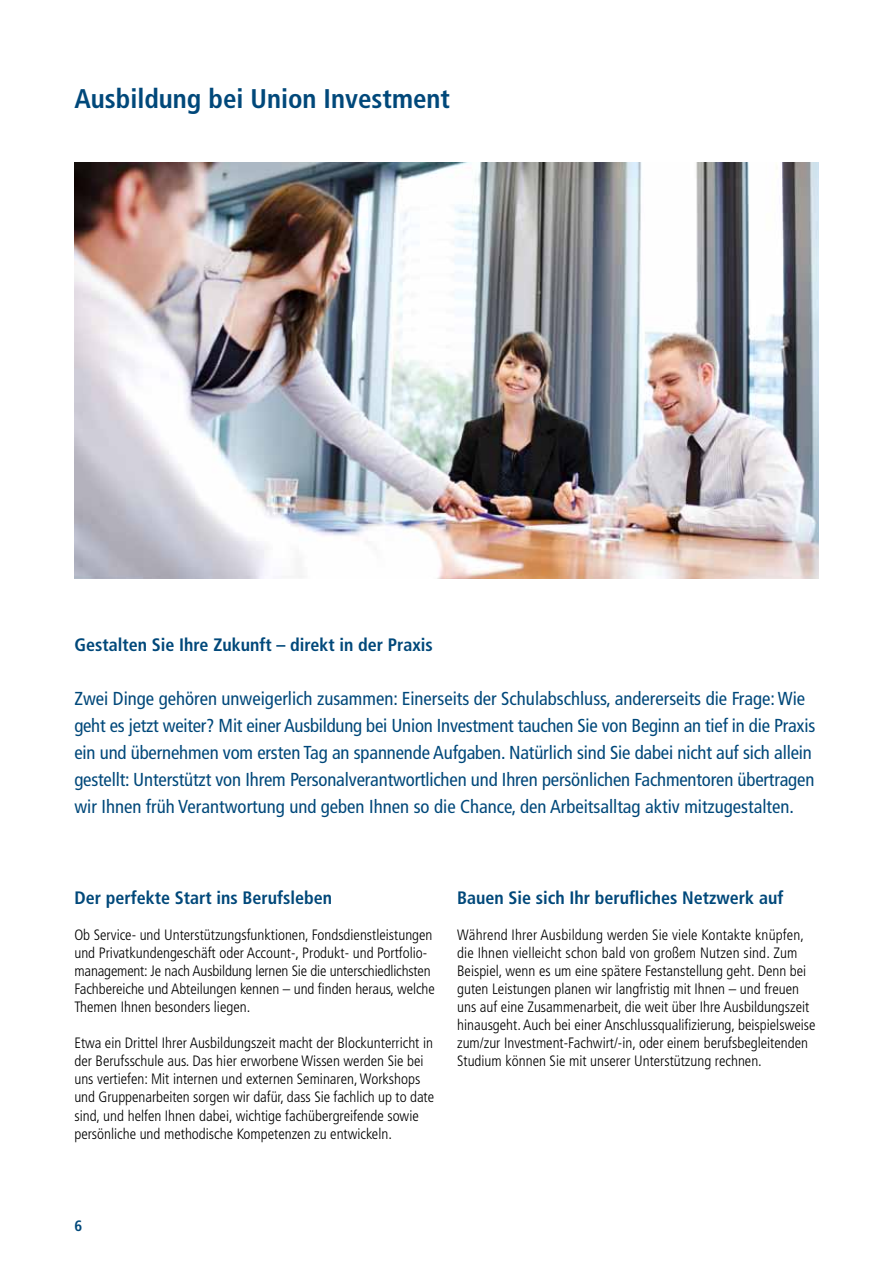
<style>
.page{position:relative;width:893px;height:1263px;background:#fff}
.page>*{position:absolute;margin:0;border:0;box-sizing:border-box;transform-origin:0 0}
.t1{font:700 condensed 27px "Frutiger";color:#00487a}
.t2{font:condensed 18.75px/27.2px "Frutiger";letter-spacing:-.01em;color:#00487a}
.t3{font:700 condensed 18px "Frutiger";color:#00487a}
.t4{font:300 condensed 15px/18px "Frutiger";color:#000}
.t5{font:700 condensed 15px "Frutiger";color:#00487a}
</style>
<div class="page">
<img style="left:74px;top:163px;width:745px;height:415px">
<h1 class="t1" style="left:74px;top:83px;width:377px">Ausbildung bei Union Investment</h1>
<p class="t3" style="left:74px;top:634px;width:360px">Gestalten Sie Ihre Zukunft – direkt in der Praxis</p>
<p class="t2" style="left:74px;top:685px;width:742px">Zwei Dinge gehören unweigerlich zusammen: Einerseits der Schulabschluss, andererseits die Frage: Wie geht es jetzt weiter? Mit einer Ausbildung bei Union Investment tauchen Sie von Beginn an tief in die Praxis ein und übernehmen vom ersten Tag an spannende Aufgaben. Natürlich sind Sie dabei nicht auf sich allein gestellt: Unterstützt von Ihrem Personalverantwortlichen und Ihren persönlichen Fachmentoren übertragen wir Ihnen früh Verantwortung und geben Ihnen so die Chance, den Arbeitsalltag aktiv mitzugestalten.</p>
<p class="t3" style="left:74px;top:887px;width:259px">Der perfekte Start ins Berufsleben</p>
<p class="t4" style="left:74px;top:926px;width:362px">Ob Service- und Unterstützungsfunktionen, Fondsdienstleistungen und Privatkundengeschäft oder Account-, Produkt- und Portfolio&shy;management: Je nach Ausbildung lernen Sie die unterschiedlichsten Fachbereiche und Abteilungen kennen – und finden heraus, welche Themen Ihnen besonders liegen.</p>
<p class="t4" style="left:74px;top:1034px;width:361px">Etwa ein Drittel Ihrer Ausbildungszeit macht der Blockunterricht in der Berufsschule aus. Das hier erworbene Wissen werden Sie bei uns vertiefen: Mit internen und externen Seminaren, Workshops und Gruppenarbeiten sorgen wir dafür, dass Sie fachlich up to date sind, und helfen Ihnen dabei, wichtige fachübergreifende sowie persönliche und methodische Kompetenzen zu entwickeln.</p>
<p class="t3" style="left:457px;top:887px;width:328px">Bauen Sie sich Ihr berufliches Netzwerk auf</p>
<p class="t4" style="left:457px;top:926px;width:360px">Während Ihrer Ausbildung werden Sie viele Kontakte knüpfen, die Ihnen vielleicht schon bald von großem Nutzen sind. Zum Beispiel, wenn es um eine spätere Festanstellung geht. Denn bei guten Leistungen planen wir langfristig mit Ihnen – und freuen uns auf eine Zusammenarbeit, die weit über Ihre Ausbildungszeit hinausgeht. Auch bei einer Anschlussqualifizierung, beispielsweise zum/zur Investment-Fachwirt/-in, oder einem berufsbegleitenden Studium können Sie mit unserer Unterstützung rechnen.</p>
<p class="t5" style="left:74px;top:1216px;width:9px">6</p>
</div>
